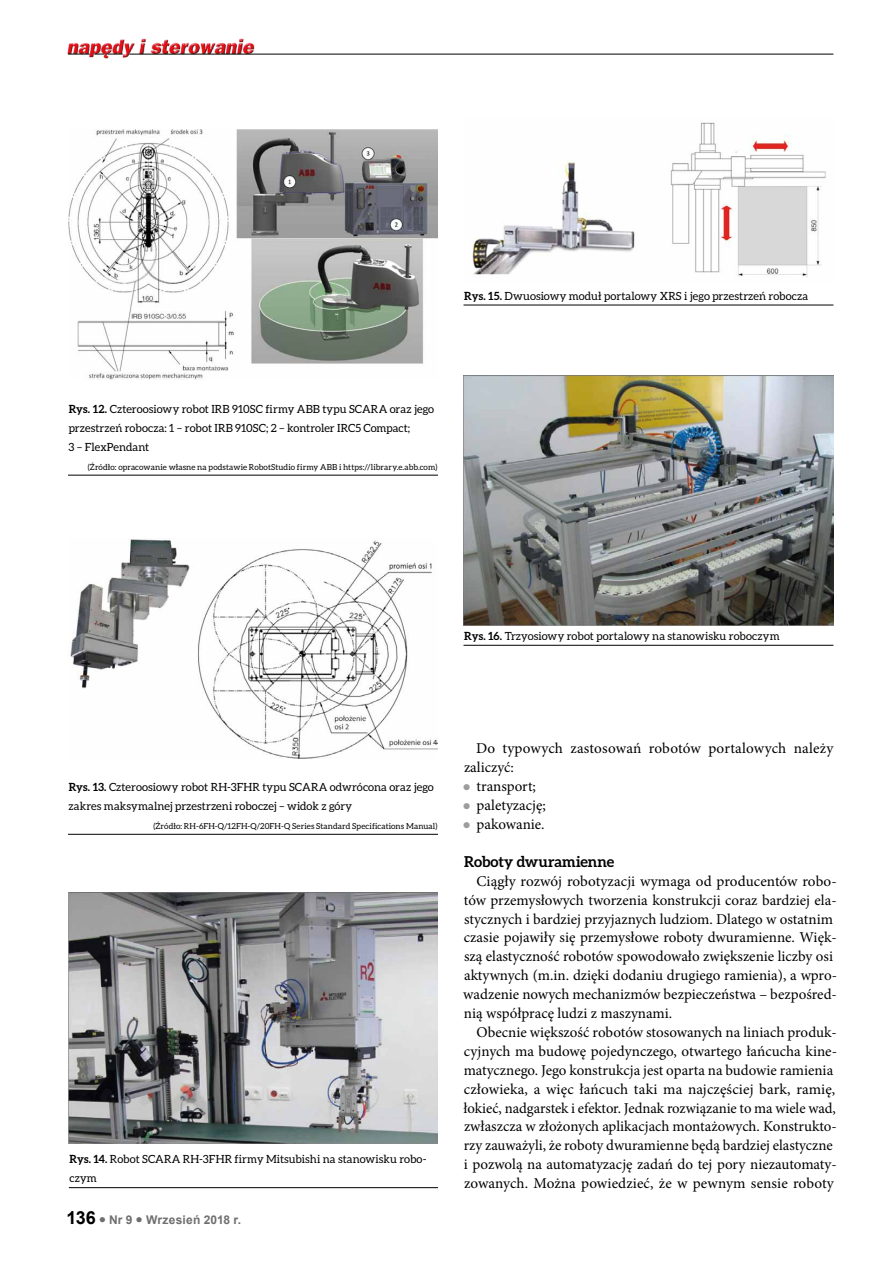
<style>
.page{position:relative;width:893px;height:1263px;background:#fff}
.page>*{position:absolute;margin:0;border:0;box-sizing:border-box;transform-origin:0 0}
.t1{font:15px/18.9px "Minion Pro";color:#000}
.t2{font:700 15px "Aleo";color:#000}
.t3{font:700 12px "Arial";letter-spacing:.015em;color:#706f6f}
.t4{font:11.25px/18.9px "Aleo";letter-spacing:.01em;color:#000}
.t5{font:8.25px "Aleo";letter-spacing:.015em;color:#000}
.s1{font-weight:700}
.s2{font-size:18px;color:#000}
</style>
<div class="page">
<img style="left:67px;top:38px;width:190px;height:21px">
<hr style="left:129px;top:54px;width:704px;height:1px;background:#000">
<svg style="left:68px;top:54px;width:55px;height:1px"></svg>
<img style="left:68px;top:130px;width:370px;height:249px">
<hr style="left:68px;top:475px;width:370px;height:1px;background:#000">
<img style="left:70px;top:538px;width:368px;height:221px">
<hr style="left:68px;top:834px;width:370px;height:1px;background:#000">
<img style="left:69px;top:892px;width:369px;height:252px">
<hr style="left:69px;top:1187px;width:369px;height:1px;background:#000">
<img style="left:472px;top:122px;width:354px;height:156px">
<hr style="left:463px;top:305px;width:370px;height:1px;background:#000">
<img style="left:463px;top:375px;width:370px;height:251px">
<hr style="left:463px;top:645px;width:370px;height:1px;background:#000">
<p class="t4" style="left:464px;top:286px;width:345px"><span class="s1">Rys. 15.</span> Dwuosiowy moduł portalowy XRS i jego przestrzeń robocza</p>
<p class="t4" style="left:68px;top:400px;width:367px"><span class="s1">Rys. 12.</span> Czteroosiowy robot IRB 910SC firmy ABB typu SCARA oraz jego przestrzeń robocza: 1 – robot IRB 910SC; 2 – kontroler IRC5 Compact;<br>3 – FlexPendant</p>
<p class="t5" style="left:88px;top:462px;width:351px">(źródło: opracowanie własne na podstawie RobotStudio firmy ABB i https://library.e.abb.com)</p>
<p class="t4" style="left:464px;top:626px;width:317px"><span class="s1">Rys. 16.</span> Trzyosiowy robot portalowy na stanowisku roboczym</p>
<p class="t4" style="left:69px;top:778px;width:367px"><span class="s1">Rys. 13.</span> Czteroosiowy robot RH-3FHR typu SCARA odwrócona oraz jego zakres maksymalnej przestrzeni roboczej – widok z góry</p>
<p class="t5" style="left:153px;top:821px;width:285px">(źródło: RH-6FH-Q/12FH-Q/20FH-Q Series Standard Specifications Manual)</p>
<p class="t4" style="left:69px;top:1150px;width:359px"><span class="s1">Rys. 14.</span> Robot SCARA RH-3FHR firmy Mitsubishi na stanowisku robo&shy;czym</p>
<p class="t3" style="left:67px;top:1212px;width:176px"><span class="s2">136</span> ● Nr 9 ● Wrzesień 2018 r.</p>
<p class="t1" style="left:476px;top:739px;width:359px">Do typowych zastosowań robotów portalowych należy</p>
<p class="t1" style="left:464px;top:758px;width:51px">zaliczyć:</p>
<p class="t1" style="left:477px;top:777px;width:61px">transport;</p>
<p class="t1" style="left:477px;top:796px;width:71px">paletyzację;</p>
<p class="t1" style="left:477px;top:815px;width:69px">pakowanie.</p>
<p class="t2" style="left:464px;top:853px;width:152px">Roboty dwuramienne</p>
<p class="t1" style="left:463px;top:871px;width:375px;text-indent:13px">Ciągły rozwój robotyzacji wymaga od producentów robo&shy;tów przemysłowych tworzenia konstrukcji coraz bardziej ela&shy;stycznych i bardziej przyjaznych ludziom. Dlatego w ostatnim czasie pojawiły się przemysłowe roboty dwuramienne. Więk&shy;szą elastyczność robotów spowodowało zwiększenie liczby osi aktywnych (m.in. dzięki dodaniu drugiego ramienia), a wpro&shy;wadzenie nowych mechanizmów bezpieczeństwa – bezpośred&shy;nią współpracę ludzi z maszynami.</p>
<p class="t1" style="left:464px;top:1023px;width:375px;text-indent:13px">Obecnie większość robotów stosowanych na liniach produk&shy;cyjnych ma budowę pojedynczego, otwartego łańcucha kine&shy;matycznego. Jego konstrukcja jest oparta na budowie ramienia człowieka, a więc łańcuch taki ma najczęściej bark, ramię, łokieć, nadgarstek i efektor. Jednak rozwiązanie to ma wiele wad, zwłaszcza w złożonych aplikacjach montażowych. Konstrukto&shy;rzy zauważyli, że roboty dwuramienne będą bardziej elastyczne i pozwolą na automatyzację zadań do tej pory niezautomaty&shy;zowanych. Można powiedzieć, że w pewnym sensie roboty</p>
</div>
